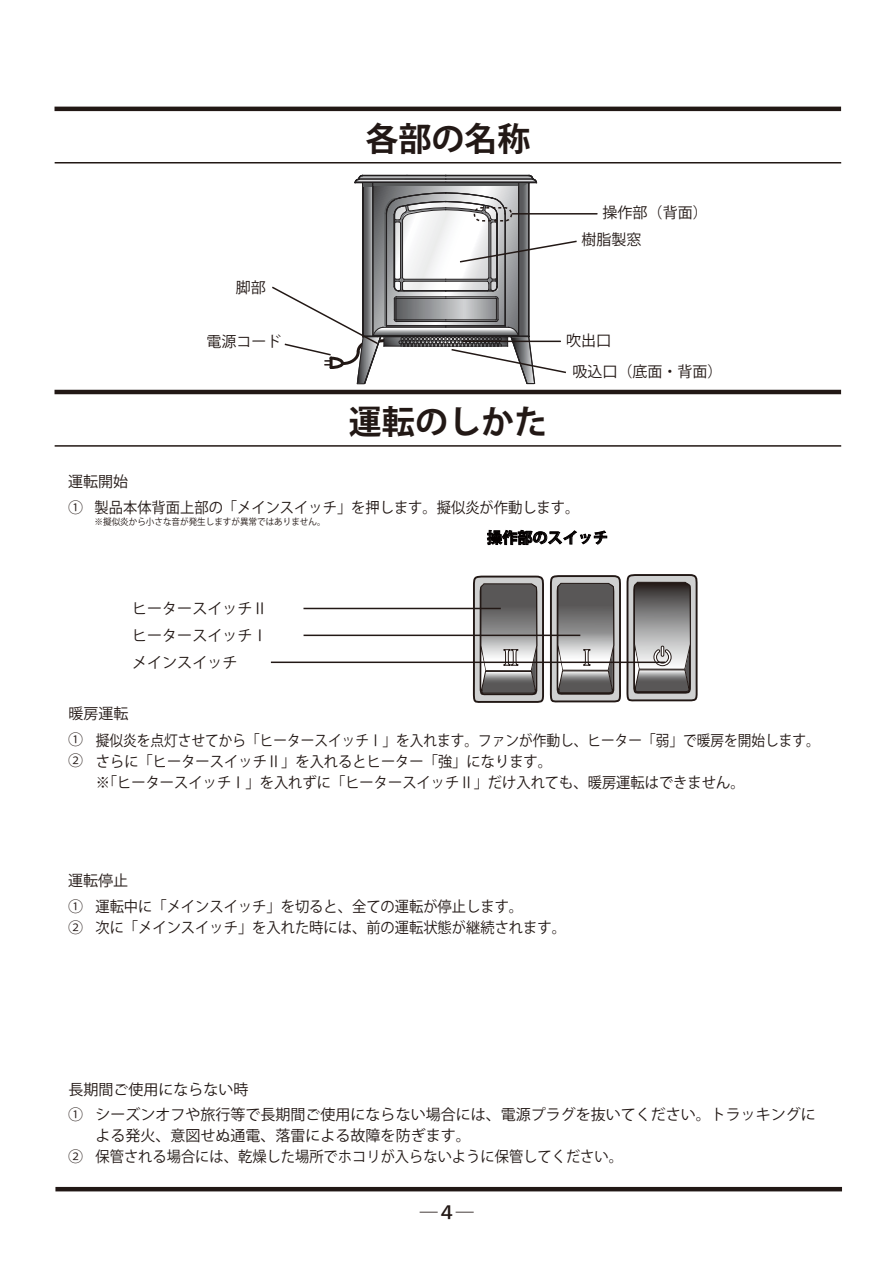
<style>
.page{position:relative;width:895px;height:1265px;background:#fff}
.page>*{position:absolute;margin:0;border:0;box-sizing:border-box;transform-origin:0 0}
.t1{font:700 33px "Koz Go Pro";color:#221815}
.t2{font:24.15px "Bell MT Bold";color:#fff;scale:.83 1}
.t3{font:500 18px "Koz Go Pro";color:#221815}
.t4{font:15px/21px "Koz Go Pro";color:#221815}
.t5{font:15px/21px "Koz Go Pro";color:#221815;scale:.91 1}
.t6{font:15px/21px "Koz Go Pro";color:#221815;scale:.95 1}
.t7{font:15px "Koz Go Pro Heavy 90 ms RKSJ H";color:#221815}
.t8{font:700 15px "Koz Go Pr 6 N";letter-spacing:.01em;color:#040000}
.t9{font:9px "Koz Go Pro";color:#221815;scale:.95 1}
</style>
<div class="page">
<hr style="left:54px;top:107px;width:787px;height:4px;background:#221815">
<hr style="left:55px;top:162px;width:786px;height:1px;background:#221815">
<svg style="left:487px;top:530px;width:120px;height:15px"></svg>
<div style="left:55px;top:1186px;width:786px;height:5px;background:#221815"></div>
<hr style="left:512px;top:213px;width:85px;height:1px;background:#221815">
<hr style="left:54px;top:390px;width:787px;height:4px;background:#221815">
<hr style="left:55px;top:445px;width:786px;height:1px;background:#221815">
<div style="left:834px;top:578px;width:7px;height:6px;border:1px solid #fff;border-radius:50%"></div>
<svg style="left:473px;top:574px;width:225px;height:129px;background:#939291"></svg>
<div style="left:660px;top:645px;width:4px;height:11px;border:1px solid #221815"></div>
<hr style="left:303px;top:607px;width:197px;height:2px;background:#221815">
<hr style="left:303px;top:634px;width:277px;height:2px;background:#221815">
<hr style="left:271px;top:661px;width:394px;height:2px;background:#221815">
<svg style="left:272px;top:174px;width:306px;height:210px"></svg>
<div style="left:473px;top:207px;width:39px;height:14px;border:2px dashed #221815;border-radius:6px"></div>
<p class="t4" style="left:236px;top:277px;width:31px">脚部</p>
<p class="t4" style="left:206px;top:331px;width:76px">電源コード</p>
<h1 class="t1" style="left:365px;top:118px;width:167px">各部の名称</h1>
<p class="t4" style="left:602px;top:202px;width:106px">操作部（背面）</p>
<p class="t4" style="left:581px;top:229px;width:61px">樹脂製窓</p>
<h1 class="t1" style="left:349px;top:401px;width:200px">運転のしかた</h1>
<p class="t4" style="left:572px;top:325px;width:151px;line-height:30.6px;text-indent:-6px">吹出口<br>吸込口（底面・背面）</p>
<p class="t7" style="left:68px;top:472px;width:61px">運転開始</p>
<p class="t6" style="left:95px;top:498px;width:512px">製品本体背面上部の「メインスイッチ」を押します。擬似炎が作動します。</p>
<p class="t9" style="left:95px;top:515px;width:244px">※擬似炎から小さな音が発生しますが異常ではありません。</p>
<p class="t8" style="left:487px;top:529px;width:122px">操作部のスイッチ</p>
<p class="t4" style="left:68px;top:498px;width:16px">①</p>
<p class="t4" style="left:132px;top:595px;width:136px;line-height:27px;text-align:justify">ヒータースイッチⅡヒータースイッチⅠメインスイッチ</p>
<h2 class="t2" style="left:503px;top:643px;width:20px">II</h2>
<p class="t7" style="left:69px;top:704px;width:61px">暖房運転</p>
<p class="t5" style="left:96px;top:730px;width:797px">擬似炎を点灯させてから「ヒータースイッチⅠ」を入れます。ファンが作動し、ヒーター「弱」で暖房を開始します。さらに「ヒータースイッチⅡ」を入れるとヒーター「強」になります。<br>※「ヒータースイッチⅠ」を入れずに「ヒータースイッチⅡ」だけ入れても、暖房運転はできません。</p>
<p class="t4" style="left:68px;top:729px;width:16px">①<br>②</p>
<p class="t7" style="left:68px;top:871px;width:61px">運転停止</p>
<p class="t6" style="left:95px;top:895px;width:496px">運転中に「メインスイッチ」を切ると、全ての運転が停止します。<br>次に「メインスイッチ」を入れた時には、前の運転状態が継続されます。</p>
<p class="t4" style="left:68px;top:896px;width:16px">①<br>②</p>
<p class="t7" style="left:68px;top:1080px;width:182px">長期間ご使用にならない時</p>
<p class="t4" style="left:95px;top:1104px;width:722px">シーズンオフや旅行等で長期間ご使用にならない場合には、電源プラグを抜いてください。トラッキングによる発火、意図せぬ通電、落雷による故障を防ぎます。<br>保管される場合には、乾燥した場所でホコリが入らないように保管してください。</p>
<p class="t4" style="left:68px;top:1104px;width:16px">①</p>
<p class="t4" style="left:68px;top:1146px;width:16px">②</p>
<p class="t3" style="left:420px;top:1200px;width:55px">―４―</p>
</div>
